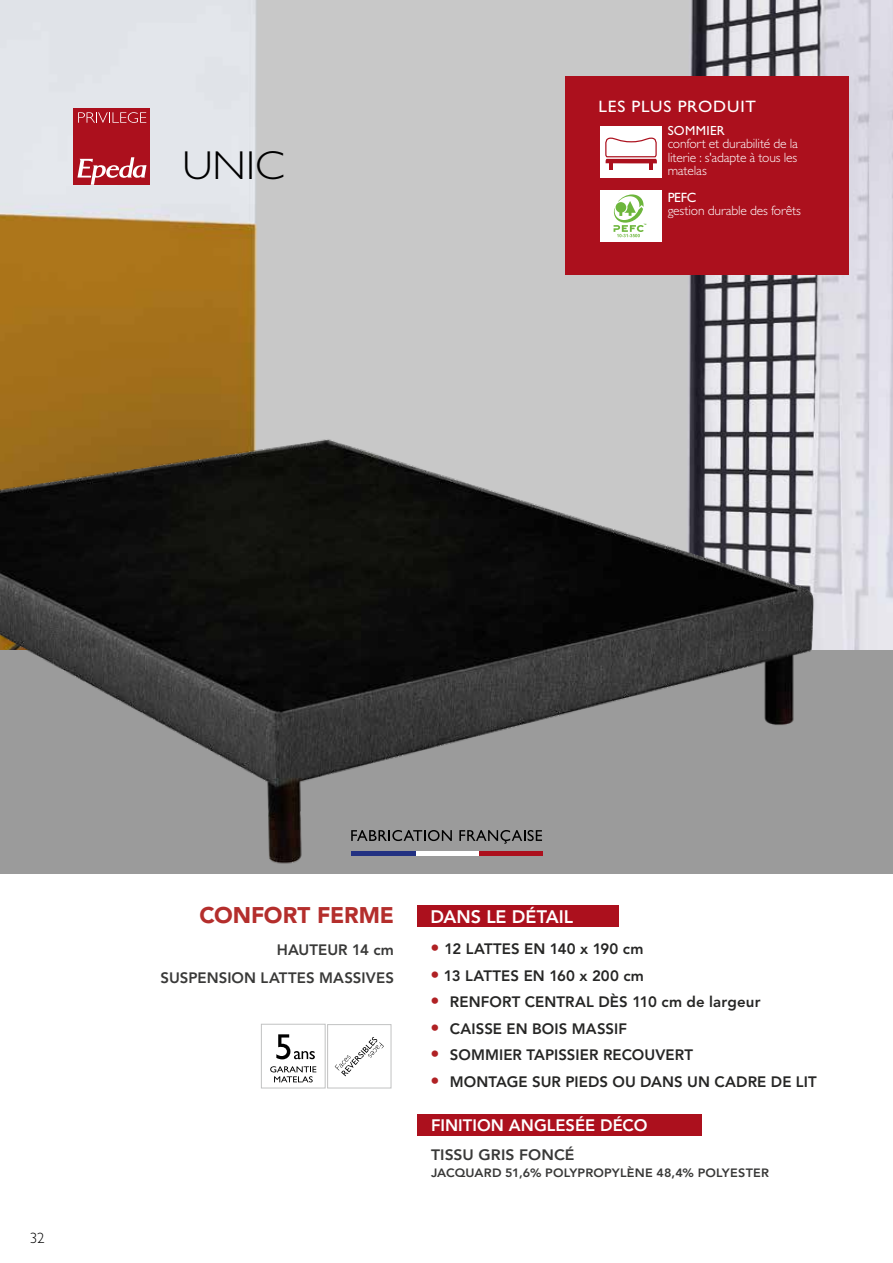
<style>
.page{position:relative;width:893px;height:1263px;background:#fff}
.page>*{position:absolute;margin:0;border:0;box-sizing:border-box;transform-origin:0 0}
.t1{font:300 40.5px "Gill Sans Std";color:#000;scale:1.07 1}
.t2{font:900 22.5px "Avenir LT Std";letter-spacing:-.005em;color:#b42e2c}
.t3{font:800 18px "Avenir LT Std";color:#fff}
.t4{font:800 16.5px "Avenir LT Std";color:#fff}
.t5{font:16.5px "Gill Sans Std";letter-spacing:.045em;color:#fff;scale:1.05 1}
.t6{font:800 15px "Avenir LT Std";letter-spacing:.005em;color:#262625}
.t7{font:800 15px/27.8px "Avenir LT Std";letter-spacing:.005em;color:#393938;text-align:right}
.t8{font:800 15px "Avenir LT Std";letter-spacing:.005em;color:#393938;scale:1.05 1}
.t9{font:300 15px "Gill Sans Std";color:#000}
.t10{font:300 13.5px/13.5px "Gill Sans Std";letter-spacing:-.01em;color:#fff;text-align:justify}
.t11{font:13.5px "Gill Sans Std";color:#fff}
.t12{font:13.2px "Gill Sans Std";letter-spacing:.025em;color:#fff}
.t13{font:800 12px "Avenir LT Std";letter-spacing:.015em;color:#393938;scale:1.05 1}
.s1{font-weight:400;font-size:18px;color:#b02124}
</style>
<div class="page">
<img style="left:0;top:0;width:893px;height:651px">
<div style="left:0;top:651px;width:893px;height:223px;background:#9b9b9b"></div>
<img style="left:0;top:416px;width:825px;height:448px">
<div style="left:74px;top:108px;width:76px;height:77px;background:#ac101d"></div>
<svg style="left:77px;top:157px;width:69px;height:28px"></svg>
<svg style="left:78px;top:112px;width:68px;height:11px"></svg>
<div style="left:417px;top:906px;width:202px;height:21px;background:#ac101d"></div>
<div style="left:417px;top:1114px;width:285px;height:21px;background:#ac101d"></div>
<div style="left:352px;top:851px;width:191px;height:5px;background:#fff"></div>
<div style="left:351px;top:851px;width:65px;height:5px;background:#223182"></div>
<div style="left:479px;top:851px;width:64px;height:5px;background:#ac101d"></div>
<svg style="left:351px;top:830px;width:101px;height:11px"></svg>
<svg style="left:459px;top:830px;width:83px;height:14px"></svg>
<div style="left:327px;top:1024px;width:64px;height:64px;background:#fff;border:1px solid #c1c2c2"></div>
<svg style="left:335px;top:1037px;width:49px;height:39px"></svg>
<div style="left:261px;top:1024px;width:64px;height:64px;background:#fff;border:1px solid #c1c2c2"></div>
<svg style="left:270px;top:1066px;width:46px;height:16px"></svg>
<svg style="left:276px;top:1034px;width:39px;height:25px"></svg>
<div style="left:566px;top:76px;width:283px;height:199px;background:#ac101d"></div>
<div style="left:600px;top:126px;width:61px;height:52px;background:#fff"></div>
<svg style="left:605px;top:137px;width:52px;height:32px"></svg>
<div style="left:600px;top:190px;width:61px;height:52px;background:#fff"></div>
<svg style="left:613px;top:194px;width:33px;height:43px"></svg>
<h1 class="t1" style="left:182px;top:143px;width:97px">UNIC</h1>
<p class="t5" style="left:598px;top:97px;width:152px">LES PLUS PRODUIT</p>
<p class="t12" style="left:668px;top:123px;width:59px">SOMMIER</p>
<p class="t10" style="left:668px;top:137px;width:132px">confort et durabilité de la literie : s'adapte à tous les matelas</p>
<p class="t11" style="left:668px;top:189px;width:30px">PEFC</p>
<p class="t10" style="left:668px;top:204px;width:135px">gestion durable des forêts</p>
<p class="t9" style="left:30px;top:1230px;width:16px">32</p>
<h2 class="t2" style="left:199px;top:901px;width:196px">CONFORT FERME</h2>
<p class="t7" style="left:161px;top:936px;width:235px">HAUTEUR 14 cm<br>SUSPENSION LATTES MASSIVES</p>
<p class="t3" style="left:430px;top:906px;width:144px">DANS LE DÉTAIL</p>
<p class="t6" style="left:430px;top:940px;width:214px"><span class="s1">•</span> 12 LATTES EN 140 x 190 cm</p>
<p class="t6" style="left:430px;top:967px;width:215px"><span class="s1">•</span> 13 LATTES EN 160 x 200 cm</p>
<p class="t6" style="left:430px;top:993px;width:332px"><span class="s1">•</span> RENFORT CENTRAL DÈS 110 cm de largeur</p>
<p class="t6" style="left:430px;top:1020px;width:198px"><span class="s1">•</span> CAISSE EN BOIS MASSIF</p>
<p class="t6" style="left:430px;top:1046px;width:264px"><span class="s1">•</span> SOMMIER TAPISSIER RECOUVERT</p>
<p class="t6" style="left:430px;top:1073px;width:388px"><span class="s1">•</span> MONTAGE SUR PIEDS OU DANS UN CADRE DE LIT</p>
<p class="t4" style="left:431px;top:1115px;width:218px">FINITION ANGLESÉE DÉCO</p>
<p class="t8" style="left:431px;top:1146px;width:138px">TISSU GRIS FONCÉ</p>
<p class="t13" style="left:431px;top:1165px;width:323px">JACQUARD 51,6% POLYPROPYLÈNE 48,4% POLYESTER</p>
</div>
